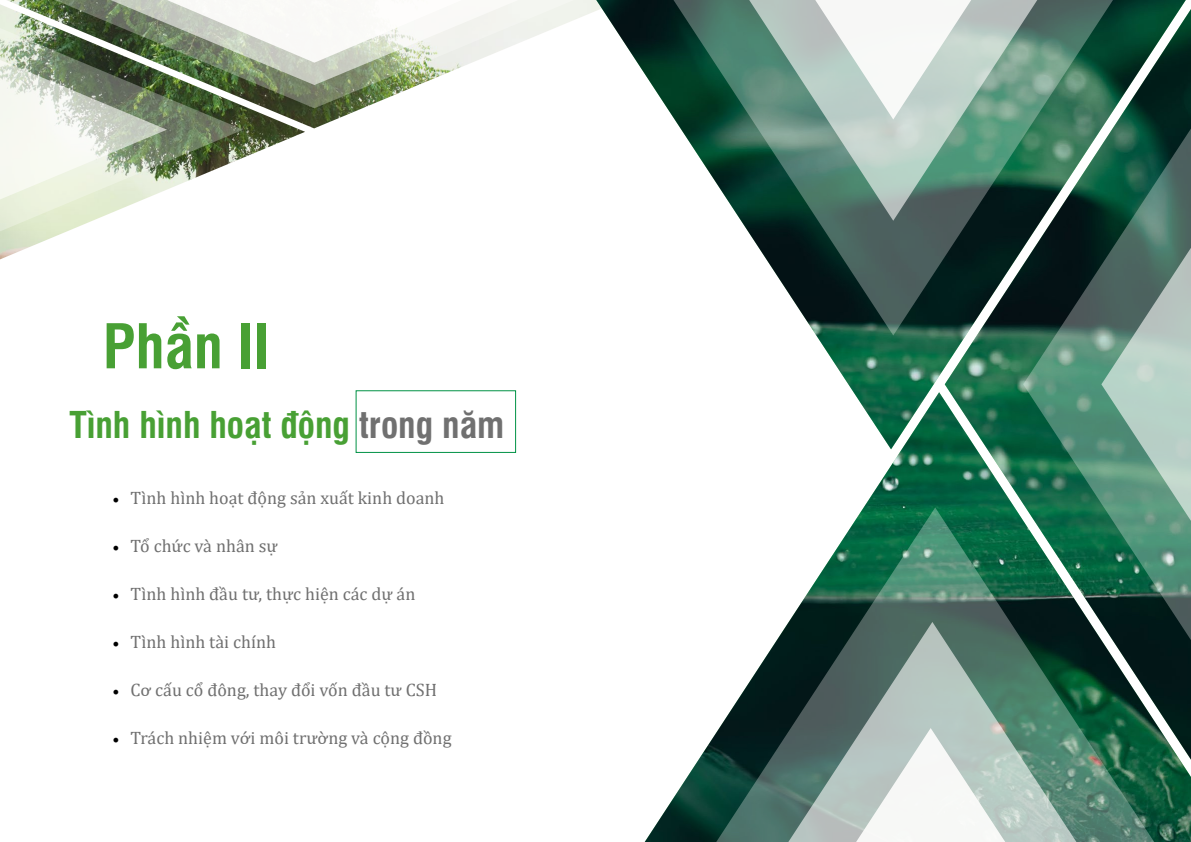
<style>
.page{position:relative;width:1191px;height:842px;background:#fff}
.page>*{position:absolute;margin:0;border:0;box-sizing:border-box;transform-origin:0 0}
.t1{font:700 60px "UTM Swiss Condensed";color:#48a034}
.t2{font:700 36px "UTM Swiss Condensed";color:#48a034}
.t3{font:18px "Cambria";color:#707070}
.s1{color:#707070}
.s2{font-family:"Minion Pro";color:#000}
</style>
<div class="page">
<div style="left:355px;top:390px;width:161px;height:63px;border:1px solid #009245"></div>
<img style="left:0;top:0;width:596px;height:259px">
<svg style="left:0;top:199px;width:243px;height:32px"></svg>
<svg style="left:518px;top:0;width:56px;height:108px"></svg>
<svg style="left:0;top:0;width:518px;height:199px"></svg>
<img style="left:596px;top:0;width:595px;height:842px">
<svg style="left:715px;top:507px;width:440px;height:335px"></svg>
<svg style="left:788px;top:622px;width:288px;height:220px;background:#66837a"></svg>
<svg style="left:856px;top:728px;width:149px;height:114px"></svg>
<svg style="left:1023px;top:129px;width:168px;height:511px;background:#306c57"></svg>
<svg style="left:1101px;top:248px;width:90px;height:273px;background:#8bac9f"></svg>
<svg style="left:673px;top:0;width:440px;height:335px"></svg>
<svg style="left:749px;top:0;width:288px;height:221px;background:#6c9284"></svg>
<svg style="left:815px;top:0;width:156px;height:119px"></svg>
<h1 class="t1" style="left:103px;top:300px;width:169px">Phần II</h1>
<h2 class="t2" style="left:69px;top:397px;width:436px">Tình hình hoạt động <span class="s1">trong năm</span></h2>
<p class="t3" style="left:112px;top:487px;width:334px"><span class="s2">•</span> Tình hình hoạt động sản xuất kinh doanh</p>
<p class="t3" style="left:112px;top:535px;width:167px"><span class="s2">•</span> Tổ chức và nhân sự</p>
<p class="t3" style="left:112px;top:583px;width:304px"><span class="s2">•</span> Tình hình đầu tư, thực hiện các dự án</p>
<p class="t3" style="left:112px;top:631px;width:165px"><span class="s2">•</span> Tình hình tài chính</p>
<p class="t3" style="left:112px;top:679px;width:326px"><span class="s2">•</span> Cơ cấu cổ đông, thay đổi vốn đầu tư CSH</p>
<p class="t3" style="left:112px;top:727px;width:341px"><span class="s2">•</span> Trách nhiệm với môi trường và cộng đồng</p>
</div>
